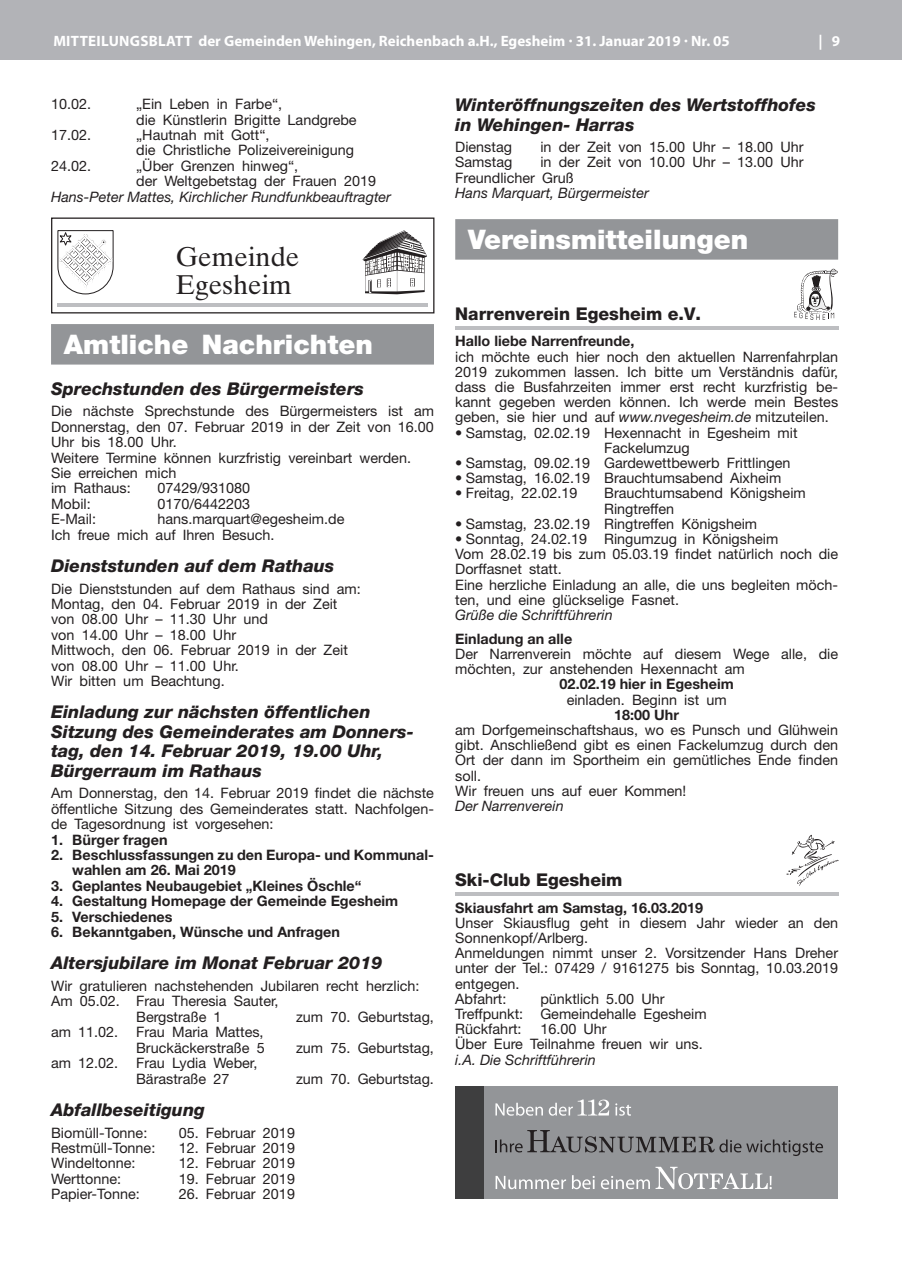
<style>
.page{position:relative;width:902px;height:1280px;background:#fff}
.page>*{position:absolute;margin:0;border:0;box-sizing:border-box;transform-origin:0 0}
.t1{font:27.15px/28.8px "Times Ten";color:#231f20}
.t2{font:900 27px "Helvetica Neue";color:#fff}
.t3{font:italic 800 17.55px/19.4px "Helvetica Neue";color:#231f20}
.t4{font:800 17.55px "Helvetica Neue";color:#231f20}
.t5{font:700 15px "Myriad Pro";color:#fff}
.t6{font:14.4px/15.1px "Helvetica Neue";color:#231f20}
.t7{font:700 14.4px/15.5px "Helvetica Neue";color:#231f20}
.t8{font:italic 14.4px "Helvetica Neue";color:#231f20}
.s1{font-style:italic}
</style>
<div class="page">
<div style="left:0;top:0;width:901px;height:60px;background:#b2b3b7"></div>
<div style="left:51px;top:324px;width:383px;height:41px;background:#939598"></div>
<div style="left:51px;top:217px;width:383px;height:96px;border:1px solid #231f20"></div>
<svg style="left:362px;top:230px;width:65px;height:64px"></svg>
<svg style="left:57px;top:230px;width:57px;height:65px"></svg>
<hr style="left:57px;top:304px;width:371px;height:3px;background:#bdbec1">
<div style="left:455px;top:219px;width:383px;height:41px;background:#939598"></div>
<svg style="left:794px;top:269px;width:43px;height:51px"></svg>
<hr style="left:455px;top:326px;width:383px;height:4px;background:#bdbec1">
<svg style="left:786px;top:835px;width:52px;height:51px"></svg>
<hr style="left:455px;top:892px;width:383px;height:4px;background:#bdbec1">
<div style="left:455px;top:1087px;width:383px;height:112px;background:#939598"></div>
<div style="left:455px;top:1087px;width:29px;height:112px;background:#3e3e3f"></div>
<svg style="left:495px;top:1099px;width:114px;height:17px"></svg>
<svg style="left:615px;top:1103px;width:16px;height:13px"></svg>
<svg style="left:495px;top:1130px;width:328px;height:26px"></svg>
<svg style="left:495px;top:1176px;width:71px;height:13px"></svg>
<svg style="left:572px;top:1175px;width:22px;height:14px"></svg>
<svg style="left:600px;top:1167px;width:171px;height:22px"></svg>
<p class="t5" style="left:53px;top:31px;width:678px">Mitteilungsblatt der Gemeinden Wehingen, Reichenbach a.H., Egesheim · 31. Januar 2019 · Nr. 05</p>
<p class="t5" style="left:818px;top:31px;width:23px">| 9</p>
<p class="t6" style="left:51px;top:96px;width:42px">10.02.</p>
<p class="t6" style="left:136px;top:96px;width:222px">„Ein Leben in Farbe“,<br>die Künstlerin Brigitte Landgrebe</p>
<p class="t6" style="left:51px;top:127px;width:42px">17.02.</p>
<p class="t6" style="left:136px;top:127px;width:219px">„Hautnah mit Gott“,<br>die Christliche Polizeivereinigung</p>
<p class="t6" style="left:51px;top:158px;width:42px">24.02.</p>
<p class="t6" style="left:136px;top:158px;width:241px">„Über Grenzen hinweg“,<br>der Weltgebetstag der Frauen 2019</p>
<p class="t8" style="left:51px;top:188px;width:341px">Hans-Peter Mattes, Kirchlicher Rundfunkbeauftragter</p>
<h1 class="t1" style="left:176px;top:242px;width:125px">Gemeinde<br>Egesheim</h1>
<h2 class="t2" style="left:64px;top:328px;width:310px">Amtliche Nachrichten</h2>
<p class="t3" style="left:51px;top:378px;width:314px">Sprechstunden des Bürgermeisters</p>
<p class="t6" style="left:51px;top:403px;width:384px">Die nächste Sprechstunde des Bürgermeisters ist am Donnerstag, den 07. Februar 2019 in der Zeit von 16.00<br>Uhr bis 18.00 Uhr.<br>Weitere Termine können kurzfristig vereinbart werden.<br>Sie erreichen mich<br>im Rathaus:</p>
<p class="t6" style="left:157px;top:480px;width:94px">07429/931080</p>
<p class="t6" style="left:51px;top:496px;width:41px">Mobil:</p>
<p class="t6" style="left:157px;top:496px;width:94px">0170/6442203</p>
<p class="t6" style="left:51px;top:511px;width:47px">E-Mail:</p>
<p class="t6" style="left:51px;top:511px;width:295px;text-indent:106px">hans.marquart@egesheim.de<br>Ich freue mich auf Ihren Besuch.</p>
<p class="t3" style="left:51px;top:556px;width:285px">Dienststunden auf dem Rathaus</p>
<p class="t6" style="left:51px;top:580px;width:311px">Die Dienststunden auf dem Rathaus sind am:<br>Montag, den 04. Februar 2019 in der Zeit von 08.00 Uhr – 11.30 Uhr und<br>von 14.00 Uhr – 18.00 Uhr<br>Mittwoch, den 06. Februar 2019 in der Zeit von 08.00 Uhr – 11.00 Uhr.<br>Wir bitten um Beachtung.</p>
<p class="t3" style="left:51px;top:702px;width:364px">Einladung zur nächsten öffentlichen Sitzung des Gemeinderates am Donners&shy;tag, den 14. Februar 2019, 19.00 Uhr, Bürgerraum im Rathaus</p>
<p class="t6" style="left:51px;top:785px;width:384px;text-align:justify">Am Donnerstag, den 14. Februar 2019 findet die nächste öffentliche Sitzung des Gemeinderates statt. Nachfolgen&shy;de Tagesordnung ist vorgesehen:</p>
<p class="t7" style="left:51px;top:831px;width:118px">1. Bürger fragen</p>
<p class="t7" style="left:72px;top:847px;width:363px;text-indent:-21px">2. Beschlussfassungen zu den Europa- und Kommunal&shy;wahlen am 26. Mai 2019</p>
<p class="t7" style="left:51px;top:878px;width:312px">3. Geplantes Neubaugebiet „Kleines Öschle“</p>
<p class="t7" style="left:51px;top:893px;width:349px">4. Gestaltung Homepage der Gemeinde Egesheim</p>
<p class="t7" style="left:51px;top:908px;width:123px">5. Verschiedenes</p>
<p class="t7" style="left:51px;top:924px;width:290px">6. Bekanntgaben, Wünsche und Anfragen</p>
<p class="t3" style="left:51px;top:953px;width:333px">Altersjubilare im Monat Februar 2019</p>
<p class="t6" style="left:51px;top:978px;width:370px">Wir gratulieren nachstehenden Jubilaren recht herzlich:</p>
<p class="t6" style="left:51px;top:993px;width:229px">Am 05.02. Frau Theresia Sauter,</p>
<p class="t6" style="left:136px;top:1009px;width:87px">Bergstraße 1</p>
<p class="t6" style="left:296px;top:1009px;width:139px">zum 70. Geburtstag,</p>
<p class="t6" style="left:51px;top:1024px;width:215px;text-align:right">am 11.02. Frau Maria Mattes,<br>Bruckäckerstraße 5</p>
<p class="t6" style="left:296px;top:1040px;width:139px">zum 75. Geburtstag,</p>
<p class="t6" style="left:136px;top:1055px;width:123px;text-indent:-85px">am 12.02. Frau Lydia Weber,<br>Bärastraße 27</p>
<p class="t6" style="left:296px;top:1070px;width:139px">zum 70. Geburtstag.</p>
<p class="t3" style="left:51px;top:1100px;width:155px">Abfallbeseitigung</p>
<p class="t6" style="left:51px;top:1124px;width:98px">Biomüll-Tonne:</p>
<p class="t6" style="left:179px;top:1124px;width:118px">05. Februar 2019</p>
<p class="t6" style="left:51px;top:1140px;width:106px">Restmüll-Tonne:</p>
<p class="t6" style="left:179px;top:1140px;width:118px">12. Februar 2019</p>
<p class="t6" style="left:51px;top:1155px;width:86px">Windeltonne:</p>
<p class="t6" style="left:179px;top:1155px;width:118px">12. Februar 2019</p>
<p class="t6" style="left:51px;top:1171px;width:72px">Werttonne:</p>
<p class="t6" style="left:179px;top:1171px;width:118px">19. Februar 2019</p>
<p class="t6" style="left:51px;top:1186px;width:90px">Papier-Tonne:</p>
<p class="t6" style="left:179px;top:1186px;width:118px">26. Februar 2019</p>
<p class="t3" style="left:455px;top:95px;width:362px">Winteröffnungszeiten des Wertstoffhofes in Wehingen- Harras</p>
<p class="t6" style="left:455px;top:139px;width:58px">Dienstag</p>
<p class="t6" style="left:540px;top:139px;width:265px">in der Zeit von 15.00 Uhr – 18.00 Uhr</p>
<p class="t6" style="left:455px;top:154px;width:59px">Samstag</p>
<p class="t6" style="left:455px;top:154px;width:350px;text-indent:85px">in der Zeit von 10.00 Uhr – 13.00 Uhr<br>Freundlicher Gruß</p>
<p class="t8" style="left:455px;top:184px;width:195px">Hans Marquart, Bürgermeister</p>
<h2 class="t2" style="left:468px;top:223px;width:282px">Vereinsmitteilungen</h2>
<p class="t4" style="left:455px;top:303px;width:247px">Narrenverein Egesheim e.V.</p>
<p class="t7" style="left:455px;top:333px;width:181px">Hallo liebe Narrenfreunde,</p>
<p class="t6" style="left:455px;top:349px;width:384px;text-align:justify">ich möchte euch hier noch den aktuellen Narrenfahrplan 2019 zukommen lassen. Ich bitte um Verständnis dafür, dass die Busfahrzeiten immer erst recht kurzfristig be&shy;kannt gegeben werden können. Ich werde mein Bestes geben, sie hier und auf <span class="s1">www.nvegesheim.de</span> mitzuteilen.</p>
<p class="t6" style="left:604px;top:425px;width:195px;text-indent:-149px">• Samstag, 02.02.19 Hexennacht in Egesheim mit<br>Fackelumzug</p>
<p class="t6" style="left:455px;top:455px;width:337px">• Samstag, 09.02.19 Gardewettbewerb Frittlingen</p>
<p class="t6" style="left:455px;top:470px;width:327px">• Samstag, 16.02.19 Brauchtumsabend Aixheim</p>
<p class="t6" style="left:455px;top:485px;width:124px">• Freitag, 22.02.19</p>
<p class="t6" style="left:604px;top:485px;width:203px">Brauchtumsabend Königsheim<br>Ringtreffen</p>
<p class="t6" style="left:455px;top:516px;width:303px">• Samstag, 23.02.19 Ringtreffen Königsheim</p>
<p class="t6" style="left:455px;top:531px;width:384px">• Sonntag, 24.02.19 Ringumzug in Königsheim<br>Vom 28.02.19 bis zum 05.03.19 findet natürlich noch die Dorffasnet statt.<br>Eine herzliche Einladung an alle, die uns begleiten möch&shy;ten, und eine glückselige Fasnet.</p>
<p class="t8" style="left:455px;top:606px;width:159px">Grüße die Schriftführerin</p>
<p class="t7" style="left:455px;top:630px;width:118px">Einladung an alle</p>
<p class="t6" style="left:455px;top:646px;width:384px">Der Narrenverein möchte auf diesem Wege alle, die möchten, zur anstehenden Hexennacht am</p>
<p class="t7" style="left:559px;top:676px;width:176px">02.02.19 hier in Egesheim</p>
<p class="t6" style="left:566px;top:692px;width:161px">einladen. Beginn ist um</p>
<p class="t7" style="left:614px;top:706px;width:66px">18:00 Uhr</p>
<p class="t6" style="left:455px;top:722px;width:384px">am Dorfgemeinschaftshaus, wo es Punsch und Glühwein gibt. Anschließend gibt es einen Fackelumzug durch den Ort der dann im Sportheim ein gemütliches Ende finden soll.<br>Wir freuen uns auf euer Kommen!</p>
<p class="t8" style="left:455px;top:797px;width:110px">Der Narrenverein</p>
<p class="t4" style="left:455px;top:869px;width:169px">Ski-Club Egesheim</p>
<p class="t7" style="left:455px;top:899px;width:249px">Skiausfahrt am Samstag, 16.03.2019</p>
<p class="t6" style="left:455px;top:915px;width:384px">Unser Skiausflug geht in diesem Jahr wieder an den Sonnenkopf/Arlberg.<br>Anmeldungen nimmt unser 2. Vorsitzender Hans Dreher unter der Tel.: 07429 / 9161275 bis Sonntag, 10.03.2019 entgegen.<br>Abfahrt:</p>
<p class="t6" style="left:455px;top:991px;width:253px;text-indent:85px">pünktlich 5.00 Uhr<br>Treffpunkt: Gemeindehalle Egesheim<br>Rückfahrt:</p>
<p class="t6" style="left:455px;top:1021px;width:249px;text-indent:85px">16.00 Uhr<br>Über Eure Teilnahme freuen wir uns.</p>
<p class="t8" style="left:455px;top:1051px;width:142px">i.A. Die Schriftführerin</p>
</div>
